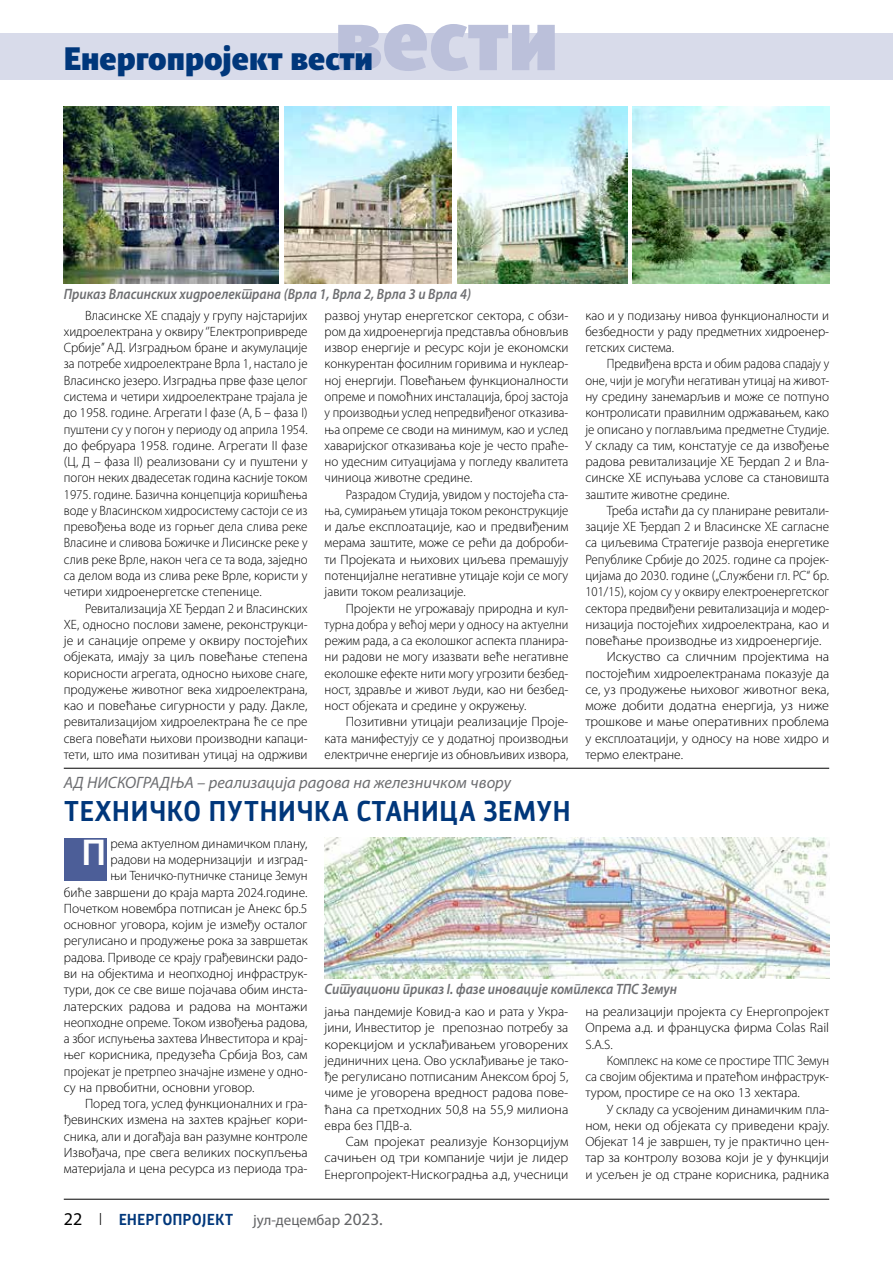
<style>
.page{position:relative;width:893px;height:1263px;background:#fff}
.page>*{position:absolute;margin:0;border:0;box-sizing:border-box;transform-origin:0 0}
.t1{font:700 85.5px "Adamant Sans BG";color:#bbc0da}
.t2{font:600 37.5px "Myriad Pro";color:#fff}
.t3{font:700 31.5px "Adamant Sans BG";color:#00377b}
.t4{font:700 27px "Influ BG";color:#00377b}
.t5{font:italic 16.5px "Myriad Pro";color:#6d6e71}
.t6{font:italic 600 15px "Myriad Pro";color:#6d6e71;scale:.89 1}
.t7{font:15px "Myriad Pro";color:#636466}
.t8{font:700 15px "Influ BG";color:#00377b}
.t9{font:300 13.5px/16.2px "Myriad Pro";color:#000;text-align:justify}
.t10{font:300 13.5px/16.2px "Myriad Pro";color:#000;text-align:justify;scale:.95 1}
.t11{font:300 13.5px/16.2px "Myriad Pro";color:#000;text-align:justify;scale:.93 1}
.t12{font:300 13.5px/16.2px "Myriad Pro";color:#000;text-align:justify;scale:1.05 1}
.t13{font:300 13.5px "Myriad Pro";color:#000;scale:.96 1}
.t14{font:300 13.5px "Myriad Pro";color:#000;scale:.94 1}
.s1{font-family:"Myriad Pro";font-weight:400;font-size:18px;color:#000}
.s2{font-size:17.25px}
</style>
<div class="page">
<div style="left:0;top:33px;width:893px;height:46px;background:#d8dbea"></div>
<hr style="left:64px;top:1199px;width:765px;height:1px;background:#000">
<div style="left:64px;top:838px;width:42px;height:42px;background:#4c5e98"></div>
<img style="left:64px;top:106px;width:214px;height:177px">
<img style="left:284px;top:106px;width:167px;height:177px">
<img style="left:458px;top:106px;width:170px;height:177px">
<img style="left:633px;top:106px;width:196px;height:177px">
<img style="left:325px;top:838px;width:504px;height:141px">
<hr style="left:64px;top:768px;width:765px;height:1px;background:#000">
<h1 class="t1" style="left:334px;top:-13px;width:226px">вести</h1>
<h3 class="t3" style="left:64px;top:39px;width:311px">Eнергопројект вести</h3>
<p class="t6" style="left:64px;top:284px;width:459px">Приказ Власинских хидроелектрана (Врла 1, Врла 2, Врла 3 и Врла 4)</p>
<p class="t9" style="left:64px;top:307px;width:245px;text-indent:21px">Власинске ХЕ спадају у групу најстаријих хидроелектрана у оквиру ‘’Електропривреде Србије’’ АД. Изградњом бране и акумулације за потребе хидроелектране Врла 1, настало је Власинско језеро. Изградња прве фазе целог система и четири хидроелектране трајала је до 1958. године. Агрегати I фазе (А, Б – фаза I) пуштени су у погон у периоду од априла 1954. до фебруара 1958. године. Агрегати II фазе (Ц, Д – фаза II) реализовани су и пуштени у погон неких двадесетак година касније током 1975. године. Базична концепција коришћења воде у Власинском хидросистему састоји се из превођења воде из горњег дела слива реке Власине и сливова Божичке и Лисинске реке у слив реке Врле, након чега се та вода, заједно са делом вода из слива реке Врле, користи у четири хидроенергетске степенице.</p>
<p class="t10" style="left:64px;top:600px;width:258px;text-indent:21px">Ревитализација ХЕ Ђердап 2 и Власинских ХЕ, односно послови замене, реконструкци&shy;је и санације опреме у оквиру постојећих објеката, имају за циљ повећање степена корисности агрегата, односно њихове снаге, продужење животног века хидроелектрана, као и повећање сигурности у раду. Дакле, ревитализацијом хидроелектрана ће се пре свега повећати њихови производни капаци&shy;тети, што има позитиван утицај на одрживи</p>
<p class="t9" style="left:325px;top:307px;width:245px">развој унутар енергетског сектора, с обзи&shy;ром да хидроенергија представља обновљив извор енергије и ресурс који је економски конкурентан фосилним горивима и нуклеар&shy;ној енергији. Повећањем функционалности опреме и помоћних инсталација, број застоја у производњи услед непредвиђеног отказива&shy;ња опреме се своди на минимум, као и услед хаваријског отказивања које је често праће&shy;но удесним ситуацијама у погледу квалитета чиниоца животне средине.</p>
<p class="t10" style="left:325px;top:486px;width:258px;text-indent:21px">Разрадом Студија, увидом у постојећа ста&shy;ња, сумирањем утицаја током реконструкције и даље експлоатације, као и предвиђеним мерама заштите, може се рећи да доброби&shy;ти Пројеката и њихових циљева премашују потенцијалне негативне утицаје који се могу јавити током реализације.</p>
<p class="t9" style="left:325px;top:600px;width:245px;text-indent:21px">Пројекти не угрожавају природна и кул&shy;турна добра у већој мери у односу на актуелни режим рада, а са еколошког аспекта планира&shy;ни радови не могу изазвати веће негативне еколошке ефекте нити могу угрозити безбед&shy;ност, здравље и живот људи, као ни безбед&shy;ност објеката и средине у окружењу.</p>
<p class="t9" style="left:325px;top:714px;width:245px;text-indent:21px">Позитивни утицаји реализације Проје&shy;ката манифестују се у додатној производњи електричне енергије из обновљивих извора,</p>
<p class="t5" style="left:64px;top:773px;width:449px">АД НИСКОГРАДЊА – реализација радова на железничком чвору</p>
<h3 class="t4" style="left:64px;top:793px;width:509px">ТЕХНИЧКО ПУТНИЧКА СТАНИЦА ЗЕМУН</h3>
<p class="t9" style="left:585px;top:307px;width:245px">као и у подизању нивоа функционалности и безбедности у раду предметних хидроенер&shy;гетских система.</p>
<p class="t11" style="left:585px;top:356px;width:264px;text-indent:21px">Предвиђена врста и обим радова спадају у оне, чији је могући негативан утицај на живот&shy;ну средину занемарљив и може се потпуно контролисати правилним одржавањем, како је описано у поглављима предметне Студије.<br>У складу са тим, констатује се да извођење радова ревитализације ХЕ Ђердап 2 и Вла&shy;синске ХЕ испуњава услове са становишта заштите животне средине.</p>
<p class="t9" style="left:607px;top:502px;width:223px">Треба истаћи да су планиране ревитали-</p>
<p class="t9" style="left:585px;top:519px;width:245px">зације ХЕ Ђердап 2 и Власинске ХЕ сагласне</p>
<p class="t9" style="left:585px;top:535px;width:245px">са циљевима Стратегије развоја енергетике</p>
<p class="t9" style="left:585px;top:551px;width:244px">Републике Србије до 2025. године са пројек-</p>
<p class="t9" style="left:585px;top:568px;width:245px">цијама до 2030. године („Службени гл. РС“ бр.</p>
<p class="t14" style="left:585px;top:584px;width:261px">101/15), којом су у оквиру електроенергетског</p>
<p class="t14" style="left:585px;top:601px;width:260px">сектора предвиђени ревитализација и модер-</p>
<p class="t9" style="left:585px;top:616px;width:245px">низација постојећих хидроелектрана, као и</p>
<p class="t9" style="left:585px;top:633px;width:238px">повећање производње из хидроенергије.</p>
<p class="t12" style="left:607px;top:649px;width:213px">Искуство са сличним пројектима на</p>
<p class="t9" style="left:585px;top:665px;width:245px">постојећим хидроелектранама показује да</p>
<p class="t9" style="left:585px;top:681px;width:245px">се, уз продужење њиховог животног века,</p>
<p class="t12" style="left:585px;top:698px;width:234px">може добити додатна енергија, уз ниже</p>
<p class="t9" style="left:585px;top:714px;width:245px">трошкове и мање оперативних проблема</p>
<p class="t9" style="left:585px;top:730px;width:245px">у експлоатацији, у односу на нове хидро и</p>
<p class="t9" style="left:585px;top:746px;width:99px">термо електране.</p>
<h2 class="t2" style="left:82px;top:828px;width:26px">П</h2>
<p class="t9" style="left:111px;top:835px;width:199px">рема актуелном динамичком плану,</p>
<p class="t9" style="left:111px;top:852px;width:198px">радови на модернизацији и изград-</p>
<p class="t13" style="left:111px;top:868px;width:207px">њи Теничко-путничке станице Земун</p>
<p class="t9" style="left:64px;top:884px;width:245px">биће завршени до краја марта 2024.године.</p>
<p class="t9" style="left:64px;top:900px;width:245px">Почетком новембра потписан је Анекс бр.5</p>
<p class="t9" style="left:64px;top:917px;width:245px">основног уговора, којим је између осталог</p>
<p class="t9" style="left:64px;top:933px;width:245px">регулисано и продужење рока за завршетак</p>
<p class="t9" style="left:64px;top:949px;width:244px">радова. Приводе се крају грађевински радо-</p>
<p class="t9" style="left:64px;top:966px;width:244px">ви на објектима и неопходној инфраструк-</p>
<p class="t9" style="left:64px;top:982px;width:244px">тури, док се све више појачава обим инста-</p>
<p class="t12" style="left:64px;top:998px;width:234px">латерских радова и радова на монтажи</p>
<p class="t9" style="left:64px;top:1014px;width:245px">неопходне опреме. Током извођења радова,</p>
<p class="t13" style="left:64px;top:1031px;width:255px">а због испуњења захтева Инвеститора и крај-</p>
<p class="t9" style="left:64px;top:1047px;width:245px">њег корисника, предузећа Србија Воз, сам</p>
<p class="t13" style="left:64px;top:1064px;width:255px">пројекат је претрпео значајне измене у одно-</p>
<p class="t9" style="left:64px;top:1079px;width:192px">су на првобитни, основни уговор.</p>
<p class="t9" style="left:85px;top:1096px;width:223px">Поред тога, услед функционалних и гра-</p>
<p class="t9" style="left:64px;top:1112px;width:244px">ђевинских измена на захтев крајњег кори-</p>
<p class="t9" style="left:64px;top:1128px;width:245px">сника, али и догађаја ван разумне контроле</p>
<p class="t9" style="left:64px;top:1144px;width:245px">Извођача, пре свега великих поскупљења</p>
<p class="t9" style="left:64px;top:1161px;width:244px">материјала и цена ресурса из периода тра-</p>
<p class="t6" style="left:325px;top:980px;width:398px">Ситуациони приказ I. фазе иновације комплекса ТПС Земун</p>
<p class="t9" style="left:325px;top:1003px;width:245px">јања пандемије Ковид-а као и рата у Укра&shy;јини, Инвеститор је препознао потребу за корекцијом и усклађивањем уговорених јединичних цена. Ово усклађивање је тако&shy;ђе регулисано потписаним Анексом број 5, чиме је уговорена вредност радова пове&shy;ћана са претходних 50,8 на 55,9 милиона евра без ПДВ-а.</p>
<p class="t12" style="left:325px;top:1134px;width:234px;text-indent:21px">Сам пројекат реализује Конзорцијум сачињен од три компаније чији је лидер Енергопројект-Нискоградња а.д, учесници</p>
<p class="t9" style="left:585px;top:1003px;width:245px">на реализацији пројекта су Енергопројект Опрема а.д. и француска фирма Colas Rail S.A.S.</p>
<p class="t10" style="left:585px;top:1052px;width:258px;text-indent:21px">Комплекс на коме се простире ТПС Земун са својим објектима и пратећом инфраструк&shy;туром, простире се на око 13 хектара.</p>
<p class="t9" style="left:585px;top:1101px;width:245px;text-indent:21px">У складу са усвојеним динамичким пла&shy;ном, неки од објеката су приведени крају.<br>Објекат 14 је завршен, ту је практично цен&shy;тар за контролу возова који је у функцији и усељен је од стране корисника, радника</p>
<p class="t8" style="left:64px;top:1209px;width:171px"><span class="s1">22</span> <sup>|</sup> ЕНЕРГОПРОЈЕКТ</p>
<p class="t7" style="left:253px;top:1211px;width:130px">јул-децембар <span class="s2">2023.</span></p>
</div>
